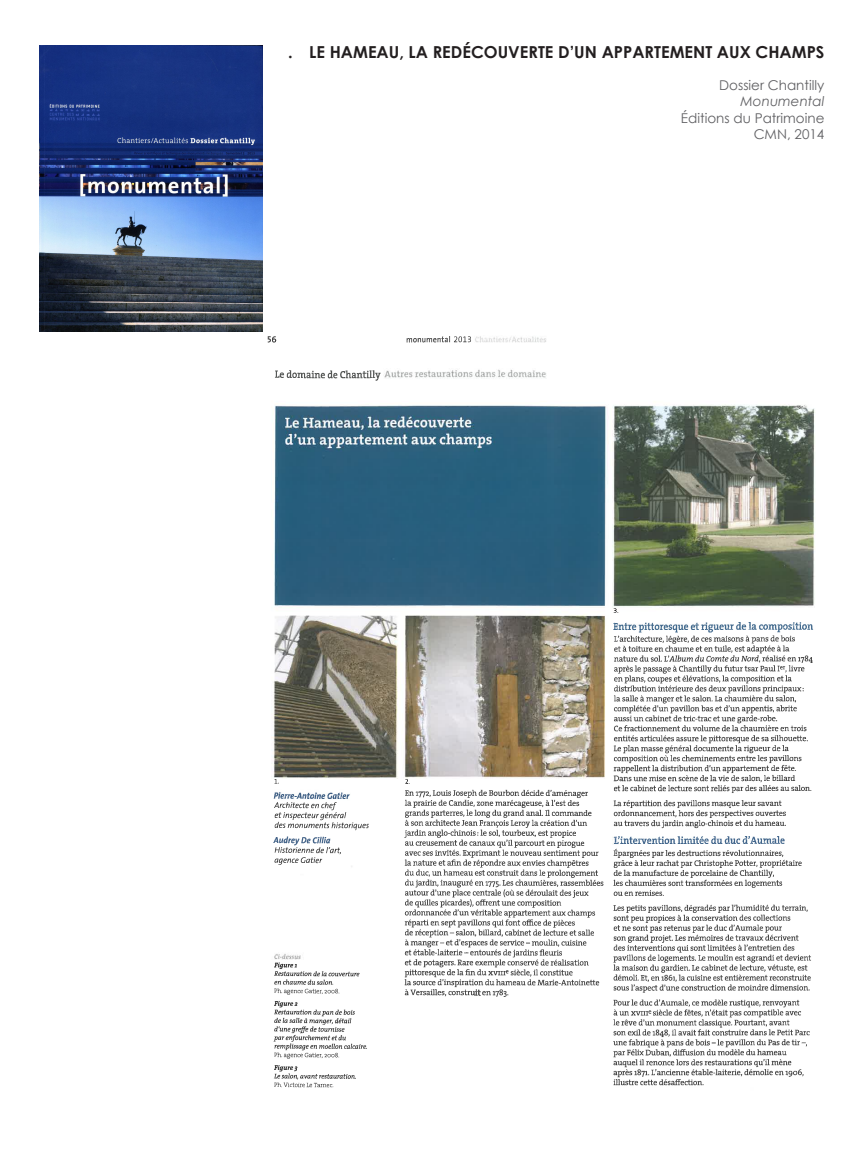
<style>
.page{position:relative;width:865px;height:1160px;background:#fff}
.page>*{position:absolute;margin:0;border:0;box-sizing:border-box;transform-origin:0 0}
.t1{font:700 16.5px "Century Gothic";color:#231f20}
.t2{font:13.5px/16.2px "Century Gothic";color:#606063;text-align:right}
.t3{font:italic 13.5px "Century Gothic";color:#606063}
</style>
<div class="page">
<img style="left:271px;top:336px;width:544px;height:443px">
<img style="left:613px;top:620px;width:200px;height:13px">
<img style="left:403px;top:633px;width:410px;height:453px">
<img style="left:275px;top:368px;width:107px;height:13px">
<img style="left:273px;top:802px;width:96px;height:286px">
<img style="left:273px;top:792px;width:77px;height:7px">
<img style="left:273px;top:834px;width:59px;height:13px">
<svg style="left:267px;top:336px;width:10px;height:9px"></svg>
<svg style="left:273px;top:778px;width:6px;height:6px"></svg>
<svg style="left:404px;top:778px;width:7px;height:7px"></svg>
<img style="left:405px;top:336px;width:46px;height:9px">
<img style="left:453px;top:336px;width:18px;height:9px">
<svg style="left:474px;top:987px;width:7px;height:9px"></svg>
<svg style="left:612px;top:834px;width:7px;height:11px"></svg>
<svg style="left:613px;top:606px;width:6px;height:7px"></svg>
<svg style="left:795px;top:405px;width:10px;height:5px"></svg>
<img style="left:39px;top:45px;width:223px;height:287px">
<p class="t1" style="left:288px;top:39px;width:538px">. LE HAMEAU, LA REDÉCOUVERTE D’UN APPARTEMENT AUX CHAMPS</p>
<p class="t2" style="left:719px;top:77px;width:107px">Dossier Chantilly</p>
<p class="t3" style="left:740px;top:92px;width:85px">Monumental</p>
<p class="t2" style="left:681px;top:109px;width:145px">Éditions du Patrimoine<br>CMN, 2014</p>
</div>
